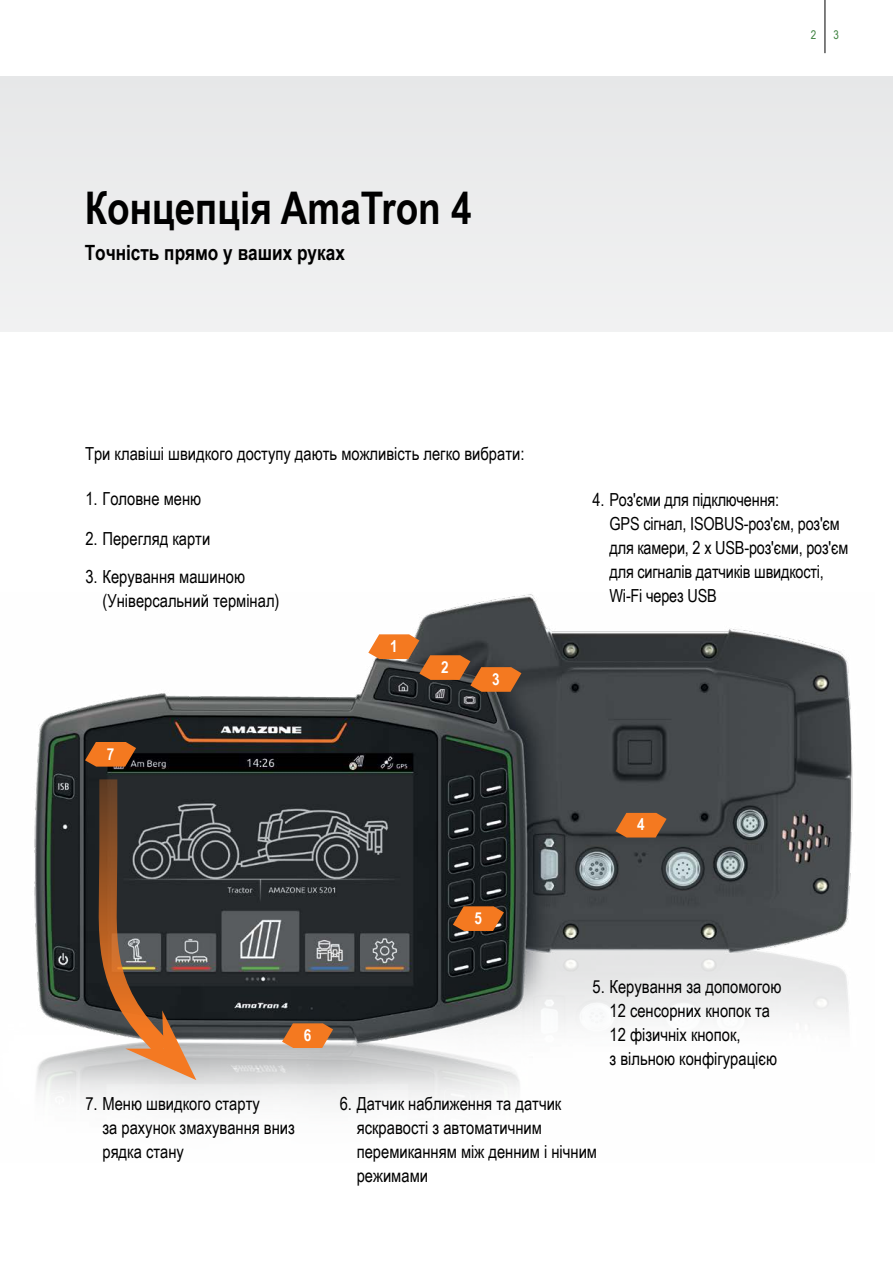
<style>
.page{position:relative;width:893px;height:1263px;background:#fff}
.page>*{position:absolute;margin:0;border:0;box-sizing:border-box;transform-origin:0 0}
.t1{font:700 45px "Arial Narrow";color:#000}
.t2{font:700 21px "Arial Narrow";color:#000}
.t3{font:18px/24px "Arial Narrow";color:#000}
.t4{font:700 16.5px "Arial Narrow";color:#fff}
.t5{font:12px "Arial Narrow";color:#3d813f}
</style>
<div class="page">
<div style="left:0;top:77px;width:893px;height:255px;background:#ececed"></div>
<img style="left:34px;top:594px;width:819px;height:510px">
<svg style="left:282px;top:1023px;width:51px;height:25px"></svg>
<svg style="left:368px;top:634px;width:153px;height:58px;background:#7e573b"></svg>
<svg style="left:615px;top:813px;width:51px;height:24px"></svg>
<svg style="left:453px;top:906px;width:51px;height:25px"></svg>
<svg style="left:85px;top:742px;width:111px;height:338px;background:#5c4d41"></svg>
<hr style="left:825px;top:0;width:1px;height:53px;background:#000">
<h1 class="t1" style="left:85px;top:174px;width:388px">Концепція AmaTron 4</h1>
<p class="t2" style="left:85px;top:237px;width:262px">Точність прямо у ваших руках</p>
<p class="t5" style="left:811px;top:25px;width:7px">2</p>
<p class="t5" style="left:833px;top:25px;width:7px">3</p>
<p class="t3" style="left:85px;top:441px;width:441px">Три клавіші швидкого доступу дають можливість легко вибрати:</p>
<p class="t3" style="left:85px;top:486px;width:117px">1. Головне меню</p>
<p class="t3" style="left:85px;top:525px;width:126px">2. Перегляд карти</p>
<p class="t3" style="left:102px;top:564px;width:179px;text-indent:-17px">3. Керування машиною (Універсальний термінал)</p>
<p class="t4" style="left:107px;top:741px;width:9px">7</p>
<p class="t4" style="left:390px;top:634px;width:9px">1</p>
<p class="t4" style="left:441px;top:654px;width:9px">2</p>
<p class="t4" style="left:492px;top:666px;width:9px">3</p>
<p class="t4" style="left:475px;top:905px;width:9px">5</p>
<p class="t3" style="left:609px;top:487px;width:240px;text-indent:-17px">4. Роз'єми для підключення:<br>GPS сігнал, ISOBUS-роз'єм, роз'єм для камери, 2 x USB-роз'єми, роз'єм для сигналів датчиків швидкості,<br>Wi-Fi через USB</p>
<p class="t4" style="left:637px;top:812px;width:9px">4</p>
<p class="t4" style="left:304px;top:1022px;width:9px">6</p>
<p class="t3" style="left:102px;top:1091px;width:194px;text-indent:-17px">7. Меню швидкого старту<br>за рахунок змахування вниз рядка стану</p>
<p class="t3" style="left:609px;top:974px;width:173px;text-indent:-17px">5. Керування за допомогою<br>12 сенсорних кнопок та<br>12 фізичніх кнопок,<br>з вільною конфігурацією</p>
<p class="t3" style="left:357px;top:1091px;width:242px;text-indent:-17px">6. Датчик наближення та датчик яскравості з автоматичним перемиканням між денним і нічним режимами</p>
</div>
